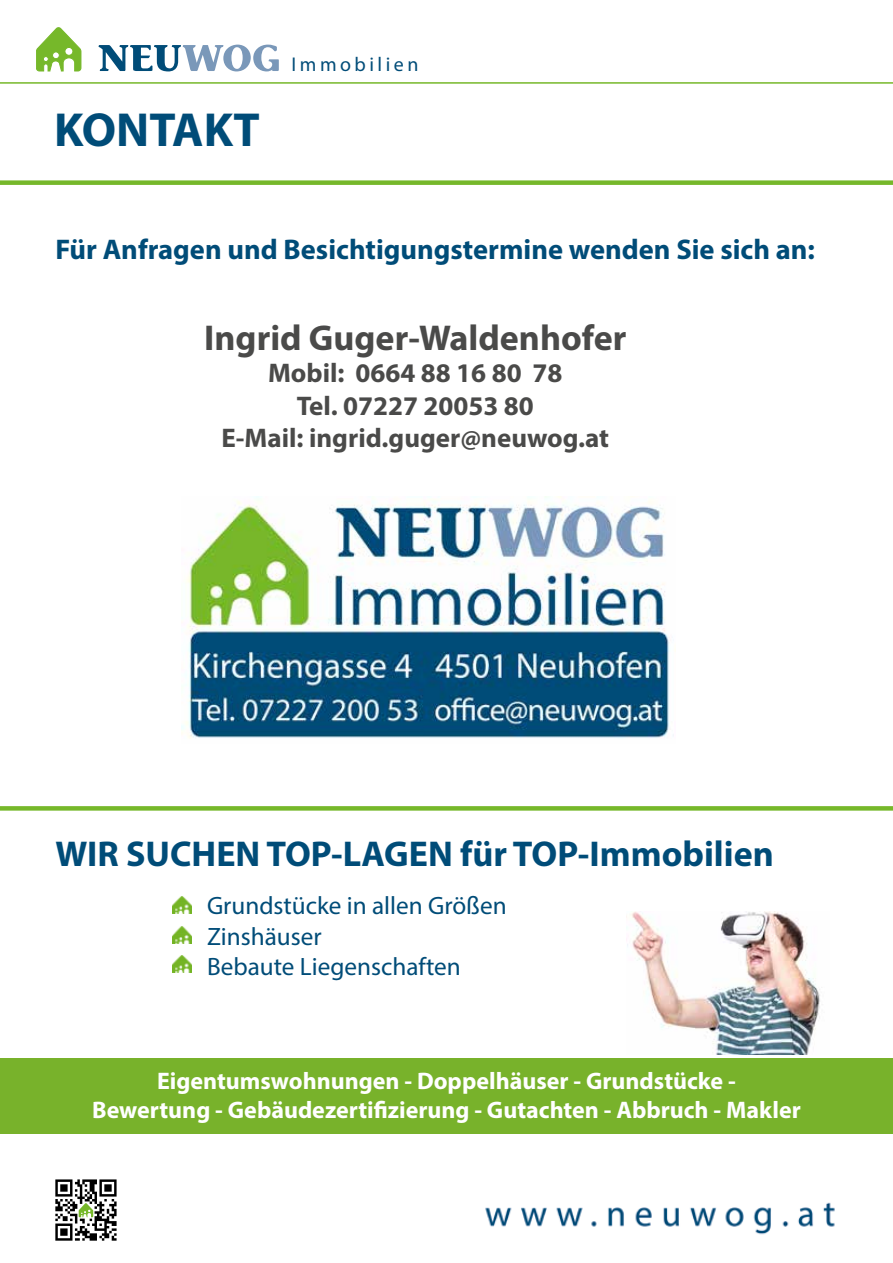
<style>
.page{position:relative;width:893px;height:1263px;background:#fff}
.page>*{position:absolute;margin:0;border:0;box-sizing:border-box;transform-origin:0 0}
.t1{font:700 48px "Myriad Pro";color:#004c78}
.t2{font:700 36px "Myriad Pro";color:#004c78}
.t3{font:700 36px "Myriad Pro";color:#4a4a49}
.t4{font:700 28.5px "Myriad Pro";color:#004c78}
.t5{font:700 27px/32.4px "Myriad Pro";color:#4a4a49;text-align:center}
.t6{font:25.2px/30.3px "Myriad Pro";color:#004c78}
.t7{font:700 24px/28.8px "Myriad Pro";color:#fff;text-align:center}
.t8{font:19.95px "Myriad Pro";letter-spacing:.175em;color:#004c78}
</style>
<div class="page">
<div style="left:0;top:180px;width:893px;height:5px;background:#76b82a"></div>
<img style="left:173px;top:896px;width:18px;height:17px">
<img style="left:173px;top:926px;width:18px;height:18px">
<img style="left:173px;top:955px;width:18px;height:17px">
<img style="left:626px;top:911px;width:194px;height:144px">
<div style="left:0;top:806px;width:893px;height:5px;background:#76b82a"></div>
<div style="left:0;top:1058px;width:893px;height:76px;background:#78b22b"></div>
<img style="left:182px;top:497px;width:492px;height:242px">
<hr style="left:0;top:82px;width:893px;height:2px;background:#76b82a">
<svg style="left:99px;top:45px;width:180px;height:26px"></svg>
<svg style="left:36px;top:27px;width:45px;height:44px"></svg>
<svg style="left:55px;top:1179px;width:62px;height:62px"></svg>
<img style="left:485px;top:1202px;width:350px;height:33px">
<h1 class="t1" style="left:54px;top:98px;width:207px">KONTAKT</h1>
<p class="t8" style="left:291px;top:52px;width:129px">Immobilien</p>
<p class="t4" style="left:55px;top:231px;width:761px">Für Anfragen und Besichtigungstermine wenden Sie sich an:</p>
<h2 class="t3" style="left:204px;top:314px;width:424px">Ingrid Guger-Waldenhofer</h2>
<p class="t5" style="left:221px;top:356px;width:389px">Mobil: 0664 88 16 80 78<br>Tel. 07227 20053 80<br>E-Mail: ingrid.guger@neuwog.at</p>
<h2 class="t2" style="left:55px;top:831px;width:720px">WIR SUCHEN TOP-LAGEN für TOP-Immobilien</h2>
<p class="t6" style="left:207px;top:890px;width:301px">Grundstücke in allen Größen<br>Zinshäuser<br>Bebaute Liegenschaften</p>
<p class="t7" style="left:92px;top:1065px;width:710px">Eigentumswohnungen - Doppelhäuser - Grundstücke -<br>Bewertung - Gebäudezertifizierung - Gutachten - Abbruch - Makler</p>
</div>
